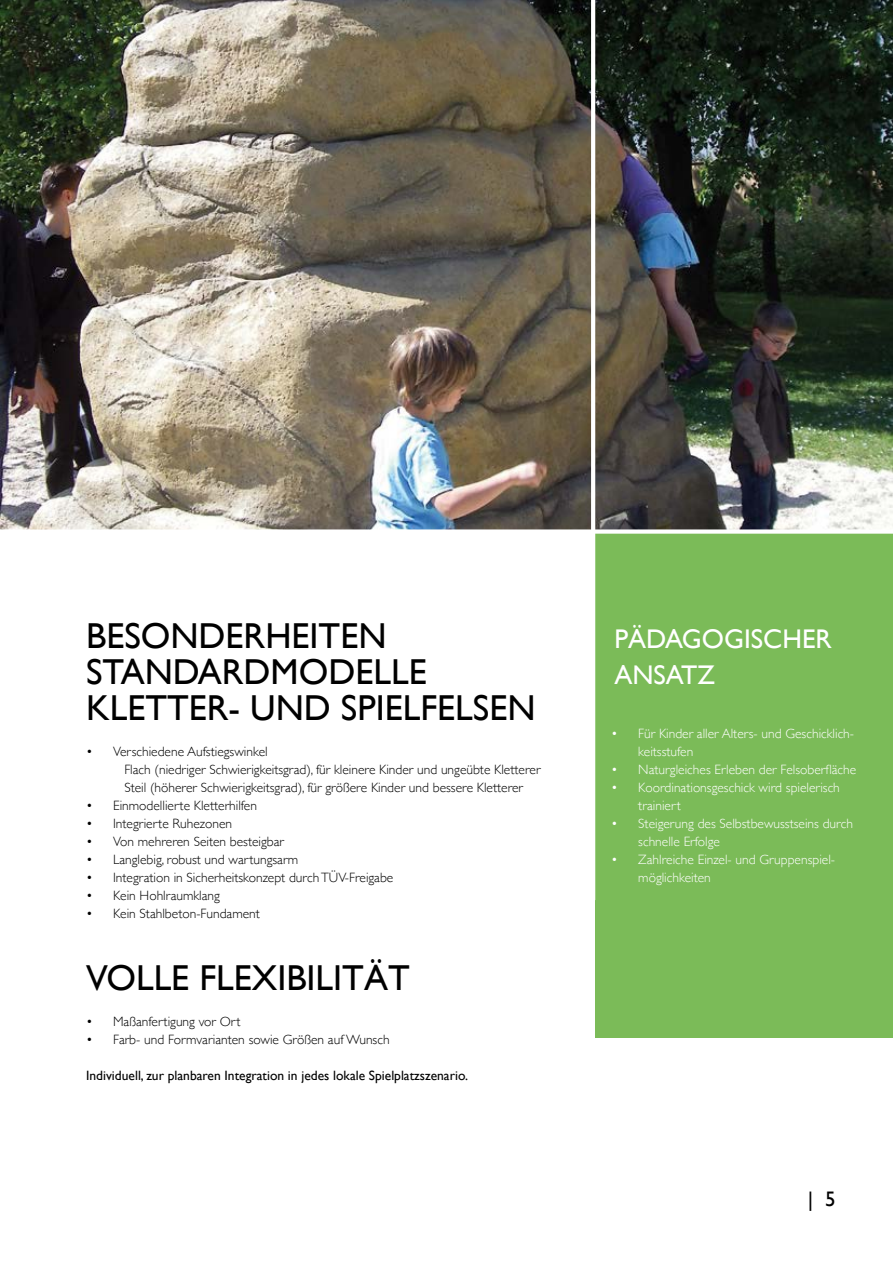
<style>
.page{position:relative;width:893px;height:1263px;background:#fff}
.page>*{position:absolute;margin:0;border:0;box-sizing:border-box;transform-origin:0 0}
.t1{font:36px/36px "Gill Sans";color:#000}
.t2{font:27px/36px "Gill Sans";color:#fff}
.t3{font:21px "Gill Sans";color:#000}
.t4{font:300 13.5px/18px "Gill Sans";color:#000}
.t5{font:300 13.5px/18px "Gill Sans";color:#fff}
.t6{font:13.5px "Gill Sans";color:#000}
</style>
<div class="page">
<img style="left:0;top:0;width:893px;height:529px">
<div style="left:595px;top:531px;width:298px;height:507px;background:#7bbb58"></div>
<hr style="left:591px;top:0;width:4px;height:900px;background:#fff">
<div style="left:0;top:529px;width:893px;height:5px;background:#fff"></div>
<h1 class="t1" style="left:86px;top:617px;width:451px">BESONDERHEITEN<br>STANDARDMODELLE<br>KLETTER- UND SPIELFELSEN</h1>
<p class="t4" style="left:124px;top:742px;width:418px;text-indent:-38px">• Verschiedene Aufstiegswinkel<br>Flach (niedriger Schwierigkeitsgrad), für kleinere Kinder und ungeübte Kletterer<br>Steil (höherer Schwierigkeitsgrad), für größere Kinder und bessere Kletterer</p>
<p class="t4" style="left:86px;top:796px;width:172px">• Einmodellierte Kletterhilfen</p>
<p class="t4" style="left:86px;top:814px;width:148px">• Integrierte Ruhezonen</p>
<p class="t4" style="left:86px;top:832px;width:199px">• Von mehreren Seiten besteigbar</p>
<p class="t4" style="left:86px;top:850px;width:214px">• Langlebig, robust und wartungsarm</p>
<p class="t4" style="left:86px;top:868px;width:309px">• Integration in Sicherheitskonzept durch TÜV-Freigabe</p>
<p class="t4" style="left:86px;top:886px;width:135px">• Kein Hohlraumklang</p>
<p class="t4" style="left:86px;top:904px;width:175px">• Kein Stahlbeton-Fundament</p>
<h1 class="t1" style="left:86px;top:959px;width:325px">VOLLE FLEXIBILITÄT</h1>
<p class="t4" style="left:86px;top:1012px;width:156px">• Maßanfertigung vor Ort</p>
<p class="t4" style="left:86px;top:1030px;width:305px">• Farb- und Formvarianten sowie Größen auf Wunsch</p>
<p class="t6" style="left:86px;top:1067px;width:383px">Individuell, zur planbaren Integration in jedes lokale Spielplatzszenario.</p>
<h2 class="t2" style="left:614px;top:621px;width:219px">PÄDAGOGISCHER<br>ANSATZ</h2>
<p class="t5" style="left:638px;top:724px;width:217px;text-indent:-27px">• Für Kinder aller Alters- und Geschicklich&shy;keitsstufen</p>
<p class="t5" style="left:611px;top:760px;width:247px">• Naturgleiches Erleben der Felsoberfläche</p>
<p class="t5" style="left:638px;top:778px;width:203px;text-indent:-27px">• Koordinationsgeschick wird spielerisch trainiert</p>
<p class="t5" style="left:638px;top:814px;width:216px;text-indent:-27px">• Steigerung des Selbstbewusstseins durch schnelle Erfolge</p>
<p class="t5" style="left:638px;top:850px;width:198px;text-indent:-27px">• Zahlreiche Einzel- und Gruppenspiel&shy;möglichkeiten</p>
<h3 class="t3" style="left:808px;top:1187px;width:29px">| 5</h3>
</div>
